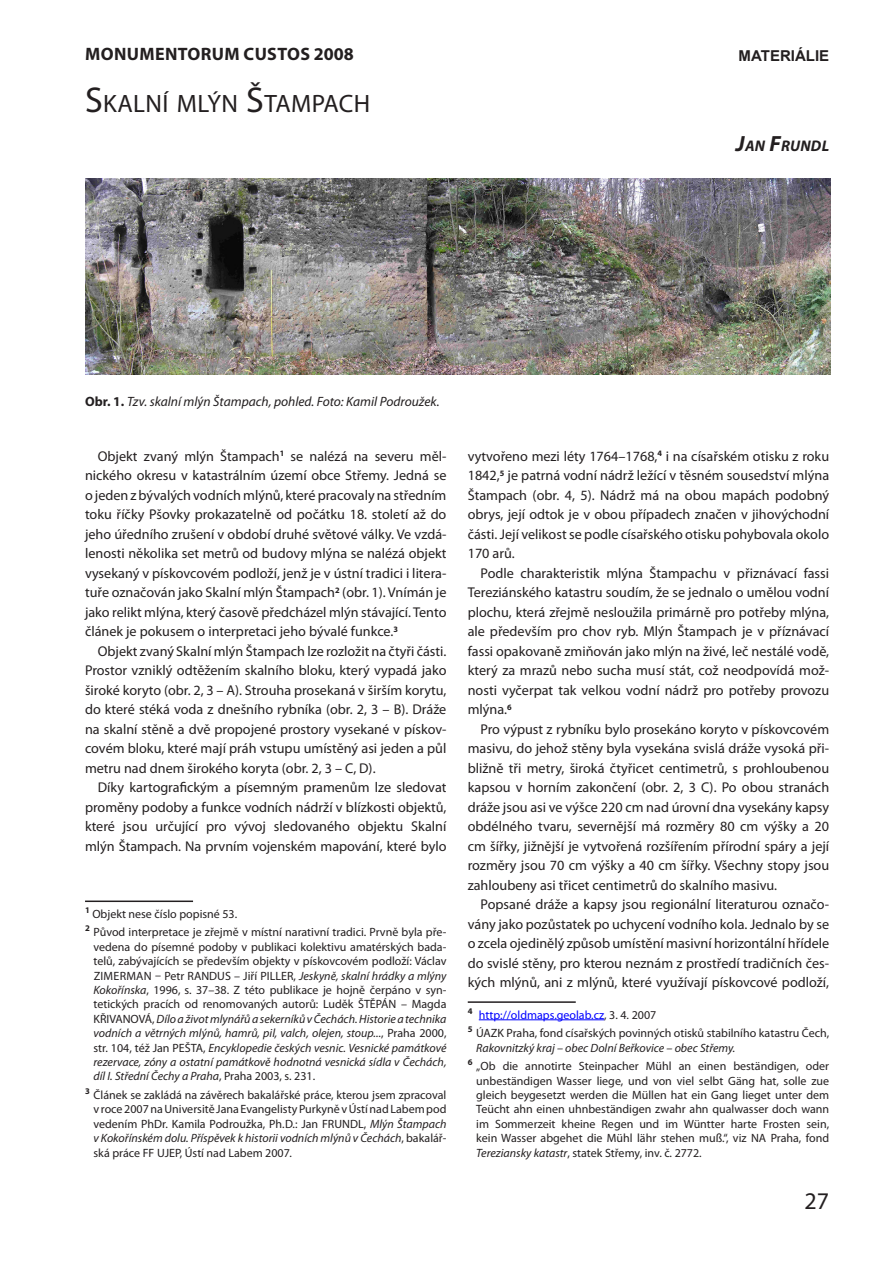
<style>
.page{position:relative;width:893px;height:1263px;background:#fff}
.page>*{position:absolute;margin:0;border:0;box-sizing:border-box;transform-origin:0 0}
.Název{font:25.2px "Myriad Pro";letter-spacing:.015em;color:#231f20}
.heading_1{font:24px "Myriad Pro";color:#231f20}
.heading_1-2{font:700 18px "Myriad Pro";letter-spacing:.02em;color:#231f20}
.Autor{font:italic 700 15.45px "Myriad Pro";letter-spacing:.015em;color:#231f20}
.heading_1-3{font:700 15px "Arial";color:#231f20}
.Body_Text{font:14.1px/19.5px "Myriad Pro";color:#231f20;text-align:justify}
.footnote_text{font:14.1px/19.5px "Myriad Pro";color:#231f20;text-align:justify}
.t1{font:italic 13.5px "Myriad Pro";color:#231f20}
.footnote_text-2{font:12px/14.4px "Myriad Pro";color:#231f20;text-align:justify}
.footnote_text-3{font:12px "Myriad Pro";color:#00f}
.s1{font-size:36px}
.s2{font-size:22.05px}
.s3{font-weight:700;font-style:normal}
.s4{font-style:italic}
.s5{color:#231f20}
</style>
<div class="page">
<hr style="left:85px;top:900px;width:108px;height:2px;background:#231f20">
<hr style="left:468px;top:1001px;width:108px;height:2px;background:#231f20">
<hr style="left:479px;top:1019px;width:125px;height:1px;background:#00f">
<img style="left:85px;top:179px;width:745px;height:195px">
<p class="heading_1-2" style="left:85px;top:42px;width:270px">MONUMENTORUM CUSTOS 2008</p>
<p class="Název" style="left:85px;top:88px;width:287px"><span class="s1">S</span>KALNÍ MLÝN <span class="s1">Š</span>TAMPACH</p>
<p class="heading_1-3" style="left:739px;top:46px;width:92px">MATERIÁLIE</p>
<p class="Autor" style="left:736px;top:136px;width:95px"><span class="s2">J</span>AN <span class="s2">F</span>RUNDL</p>
<p class="t1" style="left:85px;top:393px;width:356px"><span class="s3">Obr. 1.</span> Tzv. skalní mlýn Štampach, pohled. Foto: Kamil Podroužek.</p>
<p class="Body_Text" style="left:85px;top:446px;width:363px;text-indent:13px">Objekt zvaný mlýn Štampach<sup>1</sup> se nalézá na severu měl&shy;nického okresu v katastrálním území obce Střemy. Jedná se o jeden z bývalých vodních mlýnů, které pracovaly na středním toku říčky Pšovky prokazatelně od počátku 18. století až do jeho úředního zrušení v období druhé světové války. Ve vzdá&shy;lenosti několika set metrů od budovy mlýna se nalézá objekt vysekaný v pískovcovém podloží, jenž je v ústní tradici i litera&shy;tuře označován jako Skalní mlýn Štampach<sup>2</sup> (obr. 1). Vnímán je jako relikt mlýna, který časově předcházel mlýn stávající. Tento článek je pokusem o interpretaci jeho bývalé funkce.<sup>3</sup></p>
<p class="Body_Text" style="left:85px;top:641px;width:363px;text-indent:13px">Objekt zvaný Skalní mlýn Štampach lze rozložit na čtyři části.<br>Prostor vzniklý odtěžením skalního bloku, který vypadá jako široké koryto (obr. 2, 3 – A). Strouha prosekaná v širším korytu, do které stéká voda z dnešního rybníka (obr. 2, 3 – B). Dráže na skalní stěně a dvě propojené prostory vysekané v pískov&shy;covém bloku, které mají práh vstupu umístěný asi jeden a půl metru nad dnem širokého koryta (obr. 2, 3 – C, D).</p>
<p class="Body_Text" style="left:85px;top:778px;width:363px;text-indent:13px">Díky kartografickým a písemným pramenům lze sledovat proměny podoby a funkce vodních nádrží v blízkosti objektů, které jsou určující pro vývoj sledovaného objektu Skalní mlýn Štampach. Na prvním vojenském mapování, které bylo</p>
<p class="footnote_text-2" style="left:85px;top:906px;width:154px"><sup>1</sup> Objekt nese číslo popisné 53.</p>
<p class="footnote_text-2" style="left:94px;top:925px;width:354px;text-indent:-9px"><sup>2</sup> Původ interpretace je zřejmě v místní narativní tradici. Prvně byla pře&shy;vedena do písemné podoby v publikaci kolektivu amatérských bada&shy;telů, zabývajících se především objekty v pískovcovém podloží: Václav ZIMERMAN – Petr RANDUS – Jiří PILLER, <span class="s4">Jeskyně, skalní hrádky a mlýny Kokořínska</span>, 1996, s. 37–38. Z této publikace je hojně čerpáno v syn&shy;tetických pracích od renomovaných autorů: Luděk ŠTĚPÁN – Magda KŘIVANOVÁ, <span class="s4">Dílo a život mlynářů a sekerníků v Čechách. Historie a technika vodních a větrných mlýnů, hamrů, pil, valch, olejen, stoup...</span>, Praha 2000, str. 104, též Jan PEŠTA, <span class="s4">Encyklopedie českých vesnic. Vesnické památkové rezervace, zóny a ostatní památkově hodnotná vesnická sídla v Čechách, díl I. Střední Čechy a Praha</span>, Praha 2003, s. 231.</p>
<p class="footnote_text-2" style="left:94px;top:1088px;width:354px;text-indent:-9px"><sup>3</sup> Článek se zakládá na závěrech bakalářské práce, kterou jsem zpracoval v roce 2007 na Universitě Jana Evangelisty Purkyně v Ústí nad Labem pod vedením PhDr. Kamila Podroužka, Ph.D.: Jan FRUNDL, <span class="s4">Mlýn Štampach v Kokořínském dolu. Příspěvek k historii vodních mlýnů v Čechách</span>, bakalář&shy;ská práce FF UJEP, Ústí nad Labem 2007<span class="s4">.</span></p>
<p class="footnote_text" style="left:468px;top:446px;width:363px">vytvořeno mezi léty 1764–1768,<sup>4</sup> i na císařském otisku z roku 1842,<sup>5</sup> je patrná vodní nádrž ležící v těsném sousedství mlýna Štampach (obr. 4, 5). Nádrž má na obou mapách podobný obrys, její odtok je v obou případech značen v jihovýchodní části. Její velikost se podle císařského otisku pohybovala okolo 170 arů.</p>
<p class="Body_Text" style="left:468px;top:563px;width:363px;text-indent:13px">Podle charakteristik mlýna Štampachu v přiznávací fassi Tereziánského katastru soudím, že se jednalo o umělou vodní plochu, která zřejmě nesloužila primárně pro potřeby mlýna, ale především pro chov ryb. Mlýn Štampach je v příznávací fassi opakovaně zmiňován jako mlýn na živé, leč nestálé vodě, který za mrazů nebo sucha musí stát, což neodpovídá mož&shy;nosti vyčerpat tak velkou vodní nádrž pro potřeby provozu mlýna.<sup>6</sup></p>
<p class="Body_Text" style="left:468px;top:719px;width:363px;text-indent:13px">Pro výpust z rybníku bylo prosekáno koryto v pískovcovém masivu, do jehož stěny byla vysekána svislá dráže vysoká při&shy;bližně tři metry, široká čtyřicet centimetrů, s prohloubenou kapsou v horním zakončení (obr. 2, 3 C). Po obou stranách dráže jsou asi ve výšce 220 cm nad úrovní dna vysekány kapsy obdélného tvaru, severnější má rozměry 80 cm výšky a 20 cm šířky, jižnější je vytvořená rozšířením přírodní spáry a její rozměry jsou 70 cm výšky a 40 cm šířky. Všechny stopy jsou zahloubeny asi třicet centimetrů do skalního masivu.</p>
<p class="Body_Text" style="left:468px;top:895px;width:363px;text-indent:13px">Popsané dráže a kapsy jsou regionální literaturou označo&shy;vány jako pozůstatek po uchycení vodního kola. Jednalo by se o zcela ojedinělý způsob umístění masivní horizontální hřídele do svislé stěny, pro kterou neznám z prostředí tradičních čes&shy;kých mlýnů, ani z mlýnů, které využívají pískovcové podloží,</p>
<p class="footnote_text-3" style="left:468px;top:1007px;width:190px"><sup>4</sup> http://oldmaps.geolab.cz<span class="s5">, 3. 4. 2007</span></p>
<p class="footnote_text-2" style="left:476px;top:1026px;width:354px;text-indent:-9px"><sup>5</sup> ÚAZK Praha, fond císařských povinných otisků stabilního katastru Čech,<br><span class="s4">Rakovnitzký kraj – obec Dolní Beřkovice – obec Střemy.</span></p>
<p class="footnote_text-2" style="left:476px;top:1059px;width:354px;text-indent:-9px"><sup>6</sup> „Ob die annotirte Steinpacher Mühl an einen beständigen, oder unbeständigen Wasser liege, und von viel selbt Gäng hat, solle zue gleich beygesetzt werden die Müllen hat ein Gang lieget unter dem Teücht ahn einen uhnbeständigen zwahr ahn qualwasser doch wann im Sommerzeit kheine Regen und im Wüntter harte Frosten sein, kein Wasser abgehet die Mühl lähr stehen muß.“, viz NA Praha, fond <span class="s4">Tereziansky katastr</span>, statek Střemy, inv. č. 2772.</p>
<p class="heading_1" style="left:805px;top:1186px;width:26px">27</p>
</div>
